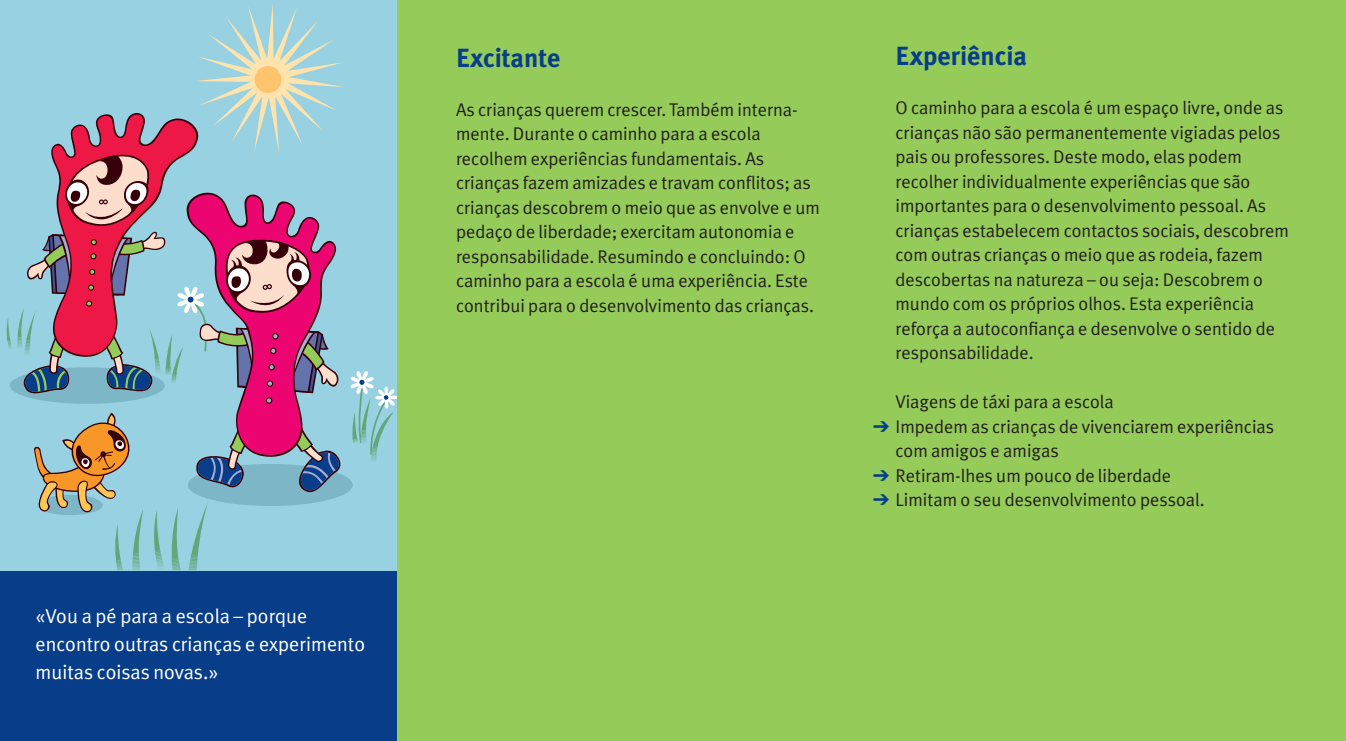
<style>
.page{position:relative;width:1346px;height:741px;background:#95cb58}
.page>*{position:absolute;margin:0;border:0;box-sizing:border-box;transform-origin:0 0}
.t1{font:700 26.25px "Meta Plus";color:#083e89}
.t2{font:20.12px/28px "Meta Plus Normal";color:#fff}
.t3{font:18.38px/24.5px "Meta Plus Normal";color:#231f20}
.s1{color:#083e89}
</style>
<div class="page">
<div style="left:0;top:570px;width:397px;height:170px;background:#083e89"></div>
<div style="left:0;top:0;width:397px;height:570px;background:#98d1e1"></div>
<svg style="left:6px;top:3px;width:391px;height:568px"></svg>
<p class="t2" style="left:36px;top:602px;width:331px">«Vou a pé para a escola – porque encontro outras crianças e experimento muitas coisas novas.»</p>
<h1 class="t1" style="left:456px;top:42px;width:106px">Excitante</h1>
<p class="t3" style="left:456px;top:97px;width:365px">As crianças querem crescer. Também interna&shy;mente. Durante o caminho para a escola recolhem experiências fundamentais. As crianças fazem amizades e travam conflitos; as crianças descobrem o meio que as envolve e um pedaço de liberdade; exercitam autonomia e responsabilidade. Resumindo e concluindo: O caminho para a escola é uma experiência. Este contribui para o desenvolvimento das crianças.</p>
<h1 class="t1" style="left:895px;top:41px;width:133px">Experiência</h1>
<p class="t3" style="left:895px;top:96px;width:395px">O caminho para a escola é um espaço livre, onde as crianças não são permanentemente vigiadas pelos pais ou professores. Deste modo, elas podem recolher individualmente experiências que são importantes para o desenvolvimento pessoal. As crianças estabelecem contactos sociais, descobrem com outras crianças o meio que as rodeia, fazem descobertas na natureza – ou seja: Descobrem o mundo com os próprios olhos. Esta experiência reforça a autoconfiança e desenvolve o sentido de responsabilidade.</p>
<p class="t3" style="left:895px;top:390px;width:220px">Viagens de táxi para a escola</p>
<p class="t3" style="left:895px;top:414px;width:380px;text-indent:-22px"><span class="s1">➔</span> Impedem as crianças de vivenciarem experiências com amigos e amigas</p>
<p class="t3" style="left:873px;top:463px;width:299px"><span class="s1">➔</span> Retiram-lhes um pouco de liberdade</p>
<p class="t3" style="left:873px;top:488px;width:333px"><span class="s1">➔</span> Limitam o seu desenvolvimento pessoal.</p>
</div>
